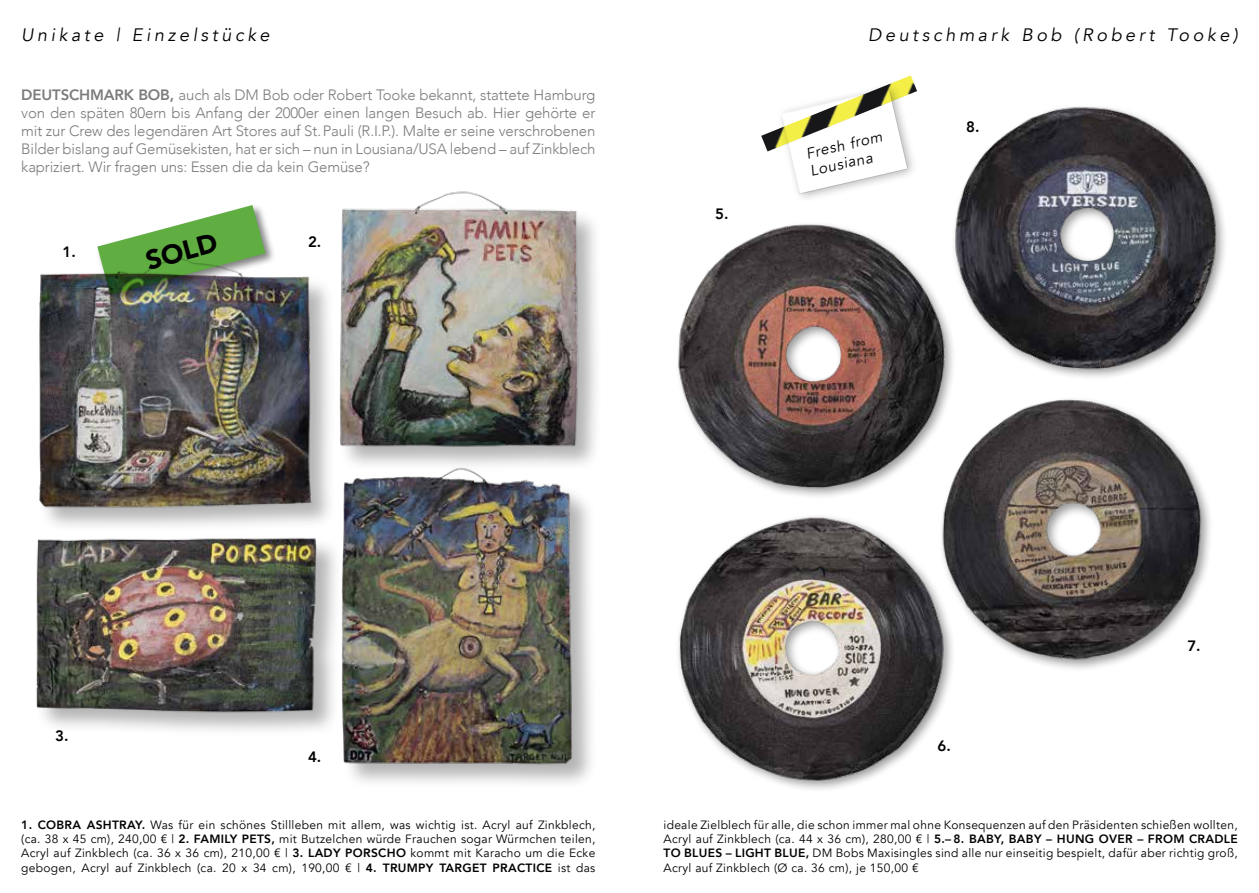
<style>
.page{position:relative;width:1259px;height:893px;background:#fff}
.page>*{position:absolute;margin:0;border:0;box-sizing:border-box;transform-origin:0 0}
.t1{font:900 27px "Avenir";color:#000}
.t2{font:italic 18px "Avenir";letter-spacing:.2em;color:#000}
.t3{font:300 15px/18px "Avenir";letter-spacing:-.01em;color:#7c7c7c;text-align:justify}
.t4{font:italic 15px/18px "Avenir";color:#000}
.t5{font:800 15px "Avenir";color:#000}
.t6{font:12px/14.4px "Avenir";letter-spacing:.025em;color:#000;text-align:justify}
.s1{font-weight:800}
</style>
<div class="page">
<img style="left:39px;top:273px;width:288px;height:232px">
<img style="left:299px;top:191px;width:297px;height:298px">
<img style="left:331px;top:450px;width:265px;height:333px">
<div style="left:36px;top:537px;width:306px;height:201px;background:#000;opacity:.3"></div>
<img style="left:36px;top:505px;width:294px;height:228px">
<img style="left:678px;top:224px;width:250px;height:273px">
<img style="left:678px;top:516px;width:271px;height:274px">
<img style="left:922px;top:386px;width:286px;height:294px">
<img style="left:928px;top:106px;width:297px;height:288px">
<div style="left:95px;top:203px;width:181px;height:103px;background:#000;opacity:.5"></div>
<img style="left:97px;top:205px;width:168px;height:90px">
<svg style="left:767px;top:151px;width:146px;height:44px"></svg>
<img style="left:761px;top:75px;width:156px;height:76px">
<h2 class="t2" style="left:21px;top:24px;width:250px">Unikate | Einzelstücke</h2>
<h2 class="t2" style="left:868px;top:24px;width:371px">Deutschmark Bob (Robert Tooke)</h2>
<p class="t3" style="left:21px;top:86px;width:576px"><span class="s1">DEUTSCHMARK BOB,</span> auch als DM Bob oder Robert Tooke bekannt, stattete Hamburg von den späten 80ern bis Anfang der 2000er einen langen Besuch ab. Hier gehörte er mit zur Crew des legendären Art Stores auf St.Pauli (R.I.P.). Malte er seine verschrobenen Bilder bislang auf Gemüsekisten, hat er sich – nun in Lousiana/USA lebend – auf Zinkblech kapriziert. Wir fragen uns: Essen die da kein Gemüse?</p>
<p class="t5" style="left:63px;top:241px;width:15px">1.</p>
<h1 class="t1" style="left:140px;top:238px;width:74px;rotate:-15deg">SOLD</h1>
<p class="t5" style="left:308px;top:230px;width:15px">2.</p>
<p class="t5" style="left:715px;top:202px;width:15px">5.</p>
<p class="t4" style="left:804px;top:145px;width:79px;rotate:-13deg">Fresh from<br>Lousiana</p>
<p class="t5" style="left:966px;top:115px;width:15px">8.</p>
<p class="t5" style="left:55px;top:724px;width:15px">3.</p>
<p class="t5" style="left:308px;top:745px;width:15px">4.</p>
<p class="t5" style="left:937px;top:734px;width:15px">6.</p>
<p class="t5" style="left:1187px;top:634px;width:15px">7.</p>
<p class="t6" style="left:21px;top:817px;width:576px"><span class="s1">1. COBRA ASHTRAY.</span> Was für ein schönes Stillleben mit allem, was wichtig ist. Acryl auf Zinkblech, (ca. 38 x 45 cm), 240,00 € | <span class="s1">2. FAMILY PETS,</span> mit Butzelchen würde Frauchen sogar Würmchen teilen, Acryl auf Zinkblech (ca. 36 x 36 cm), 210,00 € | <span class="s1">3. LADY PORSCHO</span> kommt mit Karacho um die Ecke gebogen, Acryl auf Zinkblech (ca. 20 x 34 cm), 190,00 € | <span class="s1">4. TRUMPY TARGET PRACTICE</span> ist das</p>
<p class="t6" style="left:663px;top:817px;width:576px">ideale Zielblech für alle, die schon immer mal ohne Konsequenzen auf den Präsidenten schießen wollten, Acryl auf Zinkblech (ca. 44 x 36 cm), 280,00 € | <span class="s1">5.– 8. BABY, BABY – HUNG OVER – FROM CRADLE TO BLUES – LIGHT BLUE,</span> DM Bobs Maxisingles sind alle nur einseitig bespielt, dafür aber richtig groß, Acryl auf Zinkblech (Ø ca. 36 cm), je 150,00 €</p>
</div>
